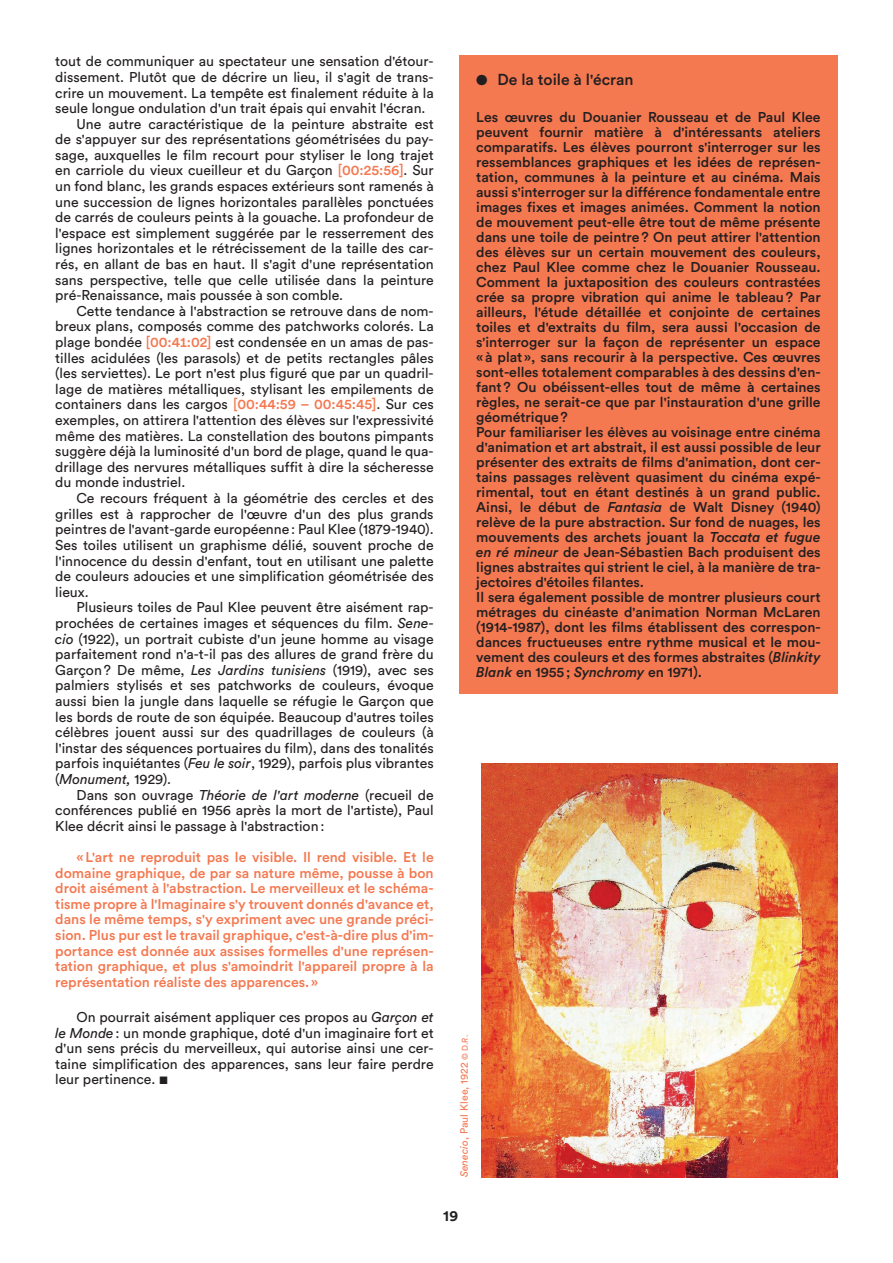
<style>
.page{position:relative;width:893px;height:1263px;background:#fff}
.page>*{position:absolute;margin:0;border:0;box-sizing:border-box;transform-origin:0 0}
.t1{font:500 15.75px "Circular Std";color:#231f20}
.t2{font:700 15px "Circular Std";color:#231f20}
.t3{font:14.1px/15.6px "Circular Std";color:#231f20;text-align:justify}
.t4{font:500 14.1px/15px "Circular Std";color:#231f20}
.t5{font:500 14.1px/15.6px "Circular Std";color:#f47850;text-align:justify}
.t6{font:italic 14.1px "Circular Std";color:#231f20}
.t7{font:10.5px "Circular Std";letter-spacing:.01em;color:#f47850}
.s1{font-weight:500;color:#f47850}
.s2{font-style:italic}
.s3{font-style:normal}
.s4{font-size:10.5px}
.s5{font-weight:700;font-size:14.1px}
.s6{font-size:8.25px}
</style>
<div class="page">
<div style="left:459px;top:55px;width:379px;height:639px;background:#f47850"></div>
<img style="left:481px;top:764px;width:357px;height:414px">
<p class="t3" style="left:55px;top:54px;width:380px">tout de communiquer au spectateur une sensation d'étour-</p>
<p class="t3" style="left:55px;top:69px;width:380px">dissement. Plutôt que de décrire un lieu, il s'agit de trans-</p>
<p class="t3" style="left:55px;top:85px;width:380px">crire un mouvement. La tempête est finalement réduite à la</p>
<p class="t3" style="left:55px;top:101px;width:372px">seule longue ondulation d'un trait épais qui envahit l'écran.</p>
<p class="t3" style="left:77px;top:116px;width:359px">Une autre caractéristique de la peinture abstraite est</p>
<p class="t3" style="left:55px;top:132px;width:380px">de s'appuyer sur des représentations géométrisées du pay-</p>
<p class="t3" style="left:55px;top:147px;width:380px">sage, auxquelles le film recourt pour styliser le long trajet</p>
<p class="t3" style="left:55px;top:163px;width:380px">en carriole du vieux cueilleur et du Garçon <span class="s1">[00:25:56]</span>. Sur</p>
<p class="t3" style="left:55px;top:179px;width:380px">un fond blanc, les grands espaces extérieurs sont ramenés à</p>
<p class="t3" style="left:55px;top:194px;width:380px">une succession de lignes horizontales parallèles ponctuées</p>
<p class="t3" style="left:55px;top:210px;width:380px">de carrés de couleurs peints à la gouache. La profondeur de</p>
<p class="t3" style="left:55px;top:225px;width:380px">l'espace est simplement suggérée par le resserrement des</p>
<p class="t3" style="left:55px;top:241px;width:380px">lignes horizontales et le rétrécissement de la taille des car-</p>
<p class="t3" style="left:55px;top:257px;width:380px">rés, en allant de bas en haut. Il s'agit d'une représentation</p>
<p class="t3" style="left:55px;top:272px;width:380px">sans perspective, telle que celle utilisée dans la peinture</p>
<p class="t3" style="left:55px;top:288px;width:289px">pré-Renaissance, mais poussée à son comble.</p>
<p class="t3" style="left:77px;top:303px;width:359px">Cette tendance à l'abstraction se retrouve dans de nom-</p>
<p class="t3" style="left:55px;top:319px;width:380px">breux plans, composés comme des patchworks colorés. La</p>
<p class="t3" style="left:55px;top:335px;width:380px">plage bondée <span class="s1">[00:41:02]</span> est condensée en un amas de pas-</p>
<p class="t3" style="left:55px;top:350px;width:380px">tilles acidulées (les parasols) et de petits rectangles pâles</p>
<p class="t3" style="left:55px;top:366px;width:380px">(les serviettes). Le port n'est plus figuré que par un quadril-</p>
<p class="t3" style="left:55px;top:381px;width:380px">lage de matières métalliques, stylisant les empilements de</p>
<p class="t3" style="left:55px;top:397px;width:380px">containers dans les cargos <span class="s1">[00:44:59 – 00:45:45]</span>. Sur ces</p>
<p class="t3" style="left:55px;top:413px;width:380px">exemples, on attirera l'attention des élèves sur l'expressivité</p>
<p class="t3" style="left:55px;top:428px;width:380px">même des matières. La constellation des boutons pimpants</p>
<p class="t3" style="left:55px;top:444px;width:380px">suggère déjà la luminosité d'un bord de plage, quand le qua-</p>
<p class="t3" style="left:55px;top:459px;width:380px">drillage des nervures métalliques suffit à dire la sécheresse</p>
<p class="t3" style="left:55px;top:475px;width:132px">du monde industriel.</p>
<p class="t3" style="left:77px;top:490px;width:359px">Ce recours fréquent à la géométrie des cercles et des</p>
<p class="t3" style="left:55px;top:506px;width:380px">grilles est à rapprocher de l'œuvre d'un des plus grands</p>
<p class="t3" style="left:55px;top:522px;width:380px">peintres de l'avant-garde européenne : Paul Klee (1879-1940).</p>
<p class="t3" style="left:55px;top:537px;width:380px">Ses toiles utilisent un graphisme délié, souvent proche de</p>
<p class="t3" style="left:55px;top:553px;width:380px">l'innocence du dessin d'enfant, tout en utilisant une palette</p>
<p class="t3" style="left:55px;top:569px;width:380px">de couleurs adoucies et une simplification géométrisée des</p>
<p class="t3" style="left:55px;top:584px;width:35px">lieux.</p>
<p class="t3" style="left:77px;top:600px;width:359px">Plusieurs toiles de Paul Klee peuvent être aisément rap-</p>
<p class="t3" style="left:55px;top:615px;width:380px">prochées de certaines images et séquences du film. <span class="s2">Sene-</span></p>
<p class="t3" style="left:55px;top:631px;width:380px"><span class="s2">cio</span> (1922), un portrait cubiste d'un jeune homme au visage</p>
<p class="t3" style="left:55px;top:647px;width:380px">parfaitement rond n'a-t-il pas des allures de grand frère du</p>
<p class="t3" style="left:55px;top:662px;width:380px">Garçon ? De même, <span class="s2">Les Jardins tunisiens</span> (1919), avec ses</p>
<p class="t3" style="left:55px;top:678px;width:380px">palmiers stylisés et ses patchworks de couleurs, évoque</p>
<p class="t3" style="left:55px;top:693px;width:380px">aussi bien la jungle dans laquelle se réfugie le Garçon que</p>
<p class="t3" style="left:55px;top:709px;width:380px">les bords de route de son équipée. Beaucoup d'autres toiles</p>
<p class="t3" style="left:55px;top:725px;width:380px">célèbres jouent aussi sur des quadrillages de couleurs (à</p>
<p class="t3" style="left:55px;top:740px;width:380px">l'instar des séquences portuaires du film), dans des tonalités</p>
<p class="t3" style="left:55px;top:756px;width:380px">parfois inquiétantes (<span class="s2">Feu le soir</span>, 1929), parfois plus vibrantes</p>
<p class="t6" style="left:55px;top:771px;width:117px"><span class="s3">(</span>Monument, <span class="s3">1929).</span></p>
<p class="t3" style="left:77px;top:787px;width:359px">Dans son ouvrage <span class="s2">Théorie de l'art moderne</span> (recueil de</p>
<p class="t3" style="left:55px;top:803px;width:380px">conférences publié en 1956 après la mort de l'artiste), Paul</p>
<p class="t3" style="left:55px;top:818px;width:271px">Klee décrit ainsi le passage à l'abstraction :</p>
<p class="t5" style="left:55px;top:849px;width:380px;text-indent:21px">« L'art ne reproduit pas le visible. Il rend visible. Et le domaine graphique, de par sa nature même, pousse à bon droit aisément à l'abstraction. Le merveilleux et le schéma&shy;tisme propre à l'Imaginaire s'y trouvent donnés d'avance et, dans le même temps, s'y expriment avec une grande préci&shy;sion. Plus pur est le travail graphique, c'est-à-dire plus d'im&shy;portance est donnée aux assises formelles d'une représen&shy;tation graphique, et plus s'amoindrit l'appareil propre à la représentation réaliste des apparences. »</p>
<p class="t3" style="left:55px;top:1009px;width:380px;text-indent:21px">On pourrait aisément appliquer ces propos au <span class="s2">Garçon et le Monde</span> : un monde graphique, doté d'un imaginaire fort et d'un sens précis du merveilleux, qui autorise ainsi une cer&shy;taine simplification des apparences, sans leur faire perdre leur pertinence. <span class="s4">■</span></p>
<p class="t1" style="left:476px;top:71px;width:159px"><span class="s5">●</span> De la toile à l'écran</p>
<p class="t4" style="left:476px;top:109px;width:346px">Les œuvres du Douanier Rousseau et de Paul Klee peuvent fournir matière à d'intéressants ateliers comparatifs. Les élèves pourront s'interroger sur les ressemblances graphiques et les idées de représen&shy;tation, communes à la peinture et au cinéma. Mais aussi s'interroger sur la différence fondamentale entre images fixes et images animées. Comment la notion de mouvement peut-elle être tout de même présente dans une toile de peintre ? On peut attirer l'attention des élèves sur un certain mouvement des couleurs, chez Paul Klee comme chez le Douanier Rousseau.<br>Comment la juxtaposition des couleurs contrastées crée sa propre vibration qui anime le tableau ? Par ailleurs, l'étude détaillée et conjointe de certaines toiles et d'extraits du film, sera aussi l'occasion de s'interroger sur la façon de représenter un espace « à plat », sans recourir à la perspective. Ces œuvres sont-elles totalement comparables à des dessins d'en&shy;fant ? Ou obéissent-elles tout de même à certaines règles, ne serait-ce que par l'instauration d'une grille géométrique ?<br>Pour familiariser les élèves au voisinage entre cinéma d'animation et art abstrait, il est aussi possible de leur présenter des extraits de films d'animation, dont cer&shy;tains passages relèvent quasiment du cinéma expé&shy;rimental, tout en étant destinés à un grand public.<br>Ainsi, le début de <span class="s2">Fantasia</span> de Walt Disney (1940) relève de la pure abstraction. Sur fond de nuages, les mouvements des archets jouant la <span class="s2">Toccata et fugue en ré mineur</span> de Jean-Sébastien Bach produisent des lignes abstraites qui strient le ciel, à la manière de tra&shy;jectoires d'étoiles filantes.<br>Il sera également possible de montrer plusieurs court métrages du cinéaste d'animation Norman McLaren (1914-1987), dont les films établissent des correspon&shy;dances fructueuses entre rythme musical et le mou&shy;vement des couleurs et des formes abstraites (<span class="s2">Blinkity Blank</span> en 1955 ; <span class="s2">Synchromy</span> en 1971).</p>
<p class="t7" style="left:458px;top:1177px;width:144px;rotate:-90deg"><span class="s2">Senecio</span>, Paul Klee, 1922 <span class="s6">© D.R.</span></p>
<p class="t2" style="left:443px;top:1207px;width:16px">19</p>
</div>
